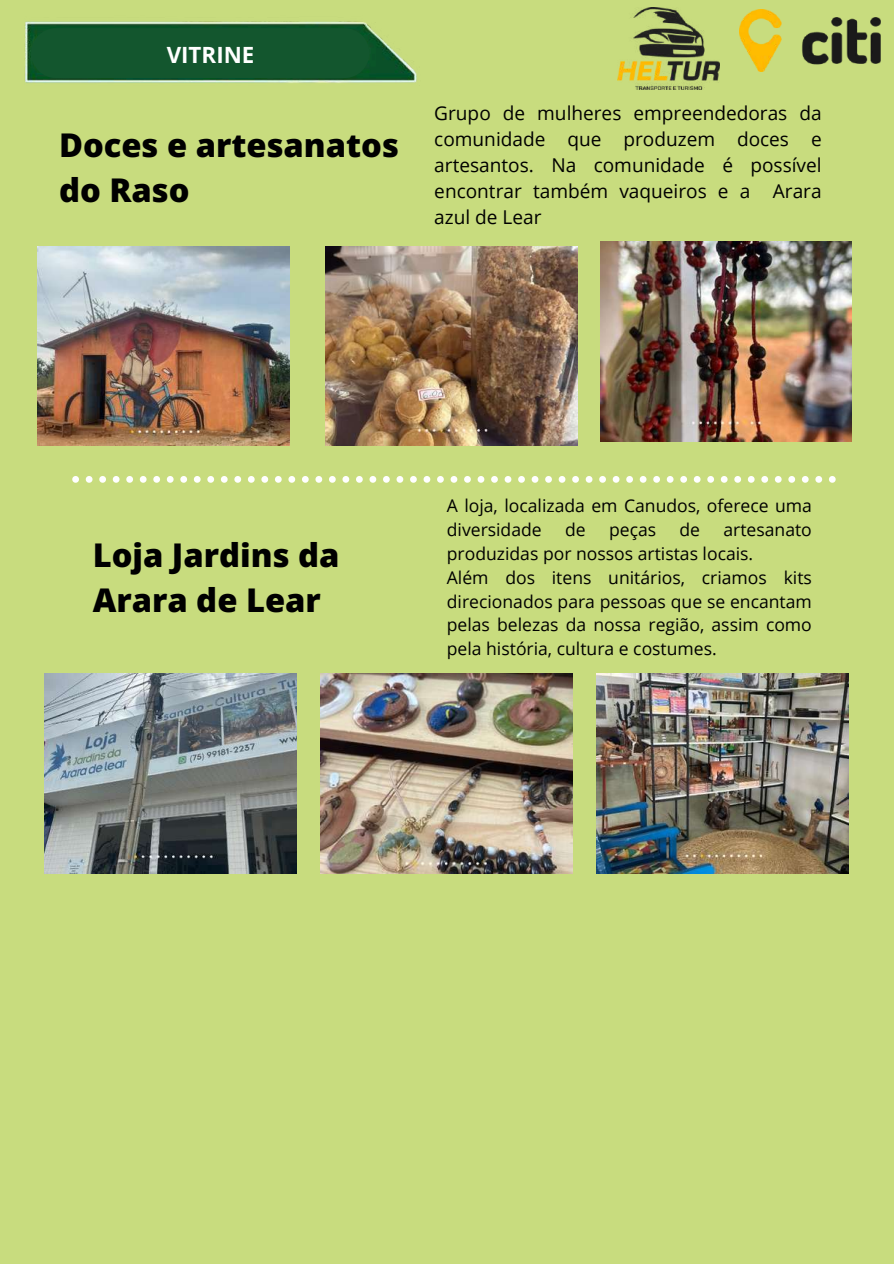
<style>
.page{position:relative;width:894px;height:1264px;background:#fff}
.page>*{position:absolute;margin:0;border:0;box-sizing:border-box;transform-origin:0 0}
.t1{font:800 32.7px/45px "Open Sans";color:#000}
.t2{font:700 22.35px "Open Sans";color:#fff}
.t3{font:19.05px/25.8px "Open Sans";color:#000;text-align:justify}
.t4{font:17.55px/23.9px "Open Sans";color:#000}
</style>
<div class="page">
<div style="left:0;top:0;width:893px;height:1263px;background:#c8dc7e"></div>
<svg style="left:72px;top:476px;width:763px;height:7px"></svg>
<img style="left:320px;top:673px;width:252px;height:200px">
<img style="left:596px;top:673px;width:252px;height:200px">
<img style="left:45px;top:673px;width:251px;height:200px">
<img style="left:25px;top:21px;width:392px;height:62px">
<div style="left:31px;top:28px;width:338px;height:50px;background:#13562e"></div>
<img style="left:326px;top:246px;width:251px;height:199px">
<img style="left:600px;top:242px;width:251px;height:199px">
<img style="left:38px;top:246px;width:251px;height:199px">
<img style="left:739px;top:9px;width:141px;height:62px">
<img style="left:617px;top:8px;width:101px;height:82px">
<p class="t2" style="left:167px;top:39px;width:89px">VITRINE</p>
<h1 class="t1" style="left:59px;top:122px;width:341px">Doces e artesanatos do Raso</h1>
<p class="t3" style="left:434px;top:100px;width:389px">Grupo de mulheres empreendedoras da comunidade que produzem doces e artesantos. Na comunidade é possível encontrar também vaqueiros e a Arara azul de Lear</p>
<h1 class="t1" style="left:93px;top:531px;width:248px">Loja Jardins da<br>Arara de Lear</h1>
<p class="t4" style="left:446px;top:493px;width:366px">A loja, localizada em Canudos, oferece uma diversidade</p>
<p class="t4" style="left:565px;top:517px;width:22px">de</p>
<p class="t4" style="left:609px;top:517px;width:49px">peças</p>
<p class="t4" style="left:679px;top:517px;width:22px">de</p>
<p class="t4" style="left:446px;top:517px;width:366px;text-indent:276px">artesanato produzidas por nossos artistas locais.<br>Além dos itens unitários, criamos kits direcionados para pessoas que se encantam pelas belezas da nossa região, assim como pela história, cultura e costumes.</p>
</div>
